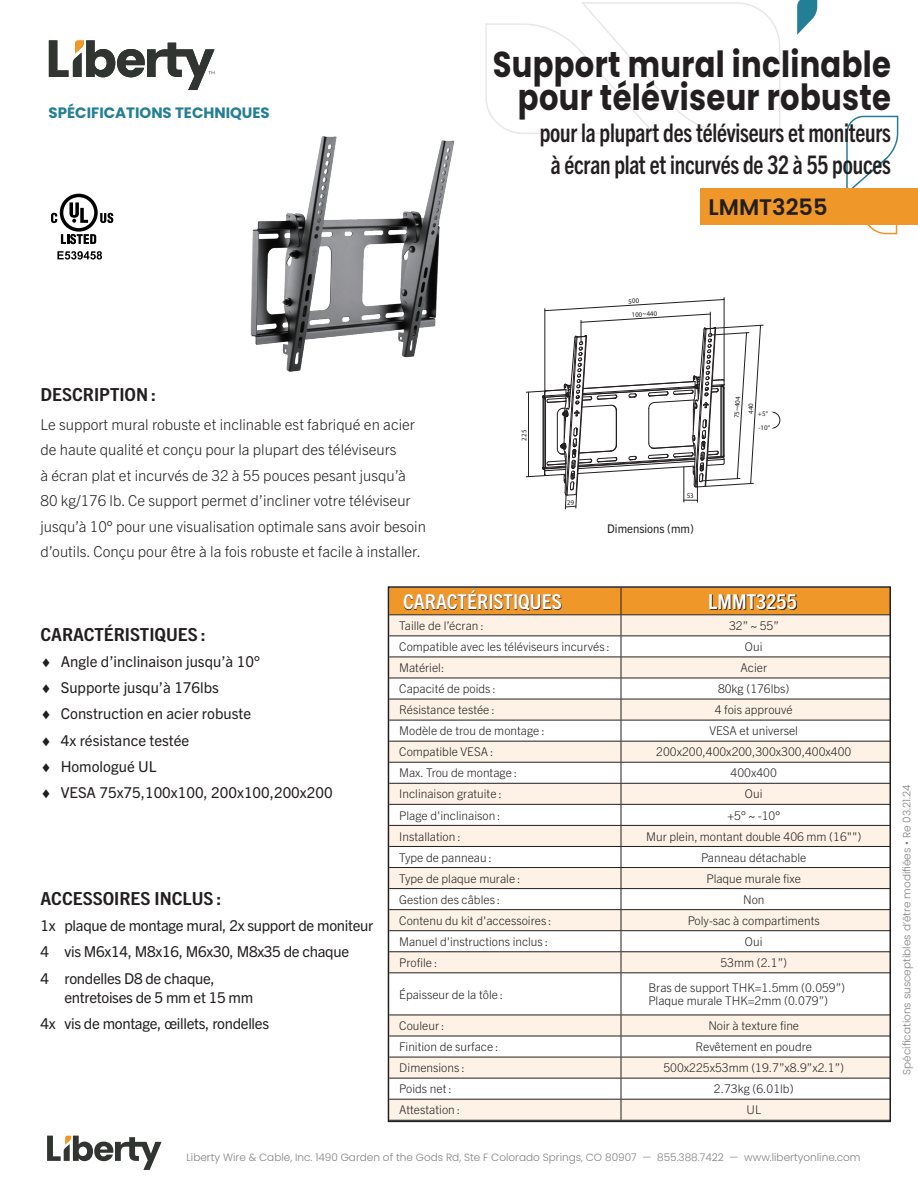
<style>
.page{position:relative;width:918px;height:1188px;background:#fff}
.page>*{position:absolute;margin:0;border:0;box-sizing:border-box;transform-origin:0 0}
.t1{font:700 36px "Poppins";letter-spacing:.01em;color:#231f20;scale:.85 1}
.t2{font:700 condensed 25.65px "Trade Gothic Next LT Pro";letter-spacing:-.01em;color:#231f20;scale:.9 1}
.t3{font:600 22.5px "Poppins";color:#231f20}
.t4{font:700 condensed 20.55px "Trade Gothic Next LT Pro";color:#fff;scale:1.04 1}
.t5{font:700 condensed 18px "Trade Gothic Next LT Pro";color:#231f20;scale:1.18 1}
._05__BULLETS___FEATURES{font:300 15px/25.5px "Trade Gothic Next LT Pro";color:#231f20}
._05__BULLETS___FEATURES-2{font:15px/19.5px "Trade Gothic Next LT Pro";letter-spacing:-.02em;color:#231f20}
._05__BULLETS___FEATURES-3{font:15px "Trade Gothic Next LT Pro";color:#231f20}
.t6{font:700 15px "Poppins";color:#247e95}
.t7{font:300 12px "Trade Gothic Next LT Pro";color:#231f20}
.t8{font:12px "Trade Gothic Next LT Pro";color:#231f20;scale:.95 1}
.t9{font:300 10.5px "Poppins";color:#808285}
.t10{font:6.9px "Myriad Pro";color:#231f20}
</style>
<div class="page">
<svg style="left:797px;top:0;width:20px;height:35px"></svg>
<svg style="left:485px;top:2px;width:296px;height:133px"></svg>
<svg style="left:844px;top:115px;width:55px;height:120px"></svg>
<svg style="left:47px;top:1136px;width:115px;height:34px"></svg>
<svg style="left:49px;top:40px;width:166px;height:50px"></svg>
<svg style="left:391px;top:973px;width:497px;height:146px"></svg>
<hr style="left:389px;top:1015px;width:232px;height:1px;background:#231f20">
<hr style="left:621px;top:1015px;width:270px;height:1px;background:#231f20">
<hr style="left:389px;top:1036px;width:232px;height:1px;background:#231f20">
<hr style="left:621px;top:1036px;width:270px;height:1px;background:#231f20">
<hr style="left:389px;top:1057px;width:232px;height:1px;background:#231f20">
<hr style="left:621px;top:1057px;width:270px;height:1px;background:#231f20">
<hr style="left:389px;top:1078px;width:232px;height:1px;background:#231f20">
<hr style="left:621px;top:1078px;width:270px;height:1px;background:#231f20">
<hr style="left:389px;top:1099px;width:232px;height:1px;background:#231f20">
<hr style="left:621px;top:1099px;width:270px;height:1px;background:#231f20">
<svg style="left:621px;top:1015px;width:1px;height:104px"></svg>
<hr style="left:389px;top:972px;width:232px;height:1px;background:#231f20">
<hr style="left:621px;top:972px;width:270px;height:1px;background:#231f20">
<svg style="left:391px;top:589px;width:497px;height:383px"></svg>
<hr style="left:621px;top:973px;width:1px;height:42px;background:#231f20">
<div style="left:388px;top:586px;width:503px;height:536px;border:2px solid #231f20"></div>
<svg style="left:404px;top:591px;width:393px;height:20px;background:#c07b26"></svg>
<div style="left:700px;top:188px;width:218px;height:36px;background:#ef9728"></div>
<img style="left:250px;top:136px;width:205px;height:236px">
<svg style="left:51px;top:194px;width:62px;height:50px"></svg>
<svg style="left:57px;top:251px;width:45px;height:9px"></svg>
<svg style="left:526px;top:298px;width:254px;height:211px"></svg>
<p class="t6" style="left:49px;top:104px;width:223px">SPÉCIFICATIONS TECHNIQUES</p>
<p class="t1" style="left:493px;top:43px;width:470px">Support mural inclinable</p>
<p class="t1" style="left:518px;top:76px;width:440px">pour téléviseur robuste</p>
<p class="t2" style="left:540px;top:115px;width:392px">pour la plupart des téléviseurs et moniteurs</p>
<p class="t2" style="left:551px;top:148px;width:380px">à écran plat et incurvés de 32 à 55 pouces</p>
<p class="t3" style="left:708px;top:195px;width:121px">LMMT3255</p>
<p class="t5" style="left:40px;top:382px;width:99px">DESCRIPTION :</p>
<p class="_05__BULLETS___FEATURES" style="left:40px;top:411px;width:387px">Le support mural robuste et inclinable est fabriqué en acier de haute qualité et conçu pour la plupart des téléviseurs<br>à écran plat et incurvés de 32 à 55 pouces pesant jusqu’à 80 kg/176 lb. Ce support permet d’incliner votre téléviseur jusqu’à 10° pour une visualisation optimale sans avoir besoin d’outils. Conçu pour être à la fois robuste et facile à installer.</p>
<p class="t10" style="left:520px;top:441px;width:12px;rotate:-90deg">225</p>
<p class="t10" style="left:631px;top:310px;width:27px;rotate:-3deg">100~440</p>
<p class="t10" style="left:687px;top:492px;width:9px">53</p>
<p class="t8" style="left:607px;top:521px;width:93px">Dimensions (mm)</p>
<p class="t10" style="left:732px;top:418px;width:24px;rotate:-86deg">75~404</p>
<p class="t10" style="left:759px;top:423px;width:13px;rotate:1deg">-10°</p>
<p class="t5" style="left:40px;top:622px;width:141px">CARACTÉRISTIQUES :</p>
<p class="_05__BULLETS___FEATURES-3" style="left:40px;top:651px;width:221px">♦ Angle d’inclinaison jusqu’à 10°</p>
<p class="_05__BULLETS___FEATURES-3" style="left:40px;top:677px;width:180px">♦ Supporte jusqu’à 176lbs</p>
<p class="_05__BULLETS___FEATURES-3" style="left:40px;top:703px;width:212px">♦ Construction en acier robuste</p>
<p class="_05__BULLETS___FEATURES-3" style="left:40px;top:730px;width:150px">♦ 4x résistance testée</p>
<p class="_05__BULLETS___FEATURES-3" style="left:40px;top:756px;width:118px">♦ Homologué UL</p>
<p class="_05__BULLETS___FEATURES-3" style="left:40px;top:782px;width:294px">♦ VESA 75x75,100x100, 200x100,200x200</p>
<p class="t5" style="left:40px;top:886px;width:155px">ACCESSOIRES INCLUS :</p>
<p class="_05__BULLETS___FEATURES-2" style="left:40px;top:915px;width:334px">1x plaque de montage mural, 2x support de moniteur</p>
<p class="_05__BULLETS___FEATURES-2" style="left:40px;top:941px;width:310px">4 vis M6x14, M8x16, M6x30, M8x35 de chaque</p>
<p class="_05__BULLETS___FEATURES-2" style="left:64px;top:967px;width:190px;text-indent:-24px">4 rondelles D8 de chaque, entretoises de 5 mm et 15 mm</p>
<p class="_05__BULLETS___FEATURES-2" style="left:40px;top:1013px;width:230px">4x vis de montage, œillets, rondelles</p>
<p class="t4" style="left:403px;top:588px;width:154px">CARACTÉRISTIQUES</p>
<p class="t4" style="left:708px;top:588px;width:87px">LMMT3255</p>
<p class="t7" style="left:399px;top:617px;width:86px">Taille de l’écran :</p>
<p class="t7" style="left:729px;top:617px;width:51px">32” ~ 55”</p>
<p class="t7" style="left:399px;top:638px;width:212px">Compatible avec les téléviseurs incurvés :</p>
<p class="t7" style="left:745px;top:638px;width:19px">Oui</p>
<p class="t7" style="left:399px;top:659px;width:47px">Matériel:</p>
<p class="t7" style="left:740px;top:659px;width:28px">Acier</p>
<p class="t7" style="left:399px;top:680px;width:98px">Capacité de poids :</p>
<p class="t7" style="left:718px;top:680px;width:73px">80kg (176lbs)</p>
<p class="t7" style="left:399px;top:701px;width:97px">Résistance testée :</p>
<p class="t7" style="left:715px;top:701px;width:79px">4 fois approuvé</p>
<p class="t7" style="left:399px;top:723px;width:147px">Modèle de trou de montage :</p>
<p class="t7" style="left:709px;top:723px;width:90px">VESA et universel</p>
<p class="t7" style="left:399px;top:744px;width:96px">Compatible VESA :</p>
<p class="t7" style="left:656px;top:744px;width:197px">200x200,400x200,300x300,400x400</p>
<p class="t7" style="left:399px;top:765px;width:119px">Max. Trou de montage :</p>
<p class="t7" style="left:731px;top:765px;width:48px">400x400</p>
<p class="t7" style="left:399px;top:786px;width:104px">Inclinaison gratuite :</p>
<p class="t7" style="left:745px;top:786px;width:19px">Oui</p>
<p class="t7" style="left:399px;top:807px;width:103px">Plage d'inclinaison :</p>
<p class="t7" style="left:727px;top:807px;width:54px">+5° ~ -10°</p>
<p class="t7" style="left:399px;top:828px;width:63px">Installation :</p>
<p class="t7" style="left:646px;top:828px;width:217px">Mur plein, montant double 406 mm (16"")</p>
<p class="t7" style="left:399px;top:849px;width:94px">Type de panneau :</p>
<p class="t7" style="left:701px;top:849px;width:107px">Panneau détachable</p>
<p class="t7" style="left:399px;top:870px;width:123px">Type de plaque murale :</p>
<p class="t7" style="left:706px;top:870px;width:96px">Plaque murale fixe</p>
<p class="t7" style="left:399px;top:891px;width:102px">Gestion des câbles :</p>
<p class="t7" style="left:743px;top:891px;width:23px">Non</p>
<p class="t7" style="left:399px;top:912px;width:154px">Contenu du kit d'accessoires :</p>
<p class="t7" style="left:688px;top:912px;width:134px">Poly-sac à compartiments</p>
<p class="t7" style="left:399px;top:933px;width:150px">Manuel d'instructions inclus :</p>
<p class="t7" style="left:745px;top:933px;width:19px">Oui</p>
<p class="t7" style="left:399px;top:954px;width:40px">Profile :</p>
<p class="t7" style="left:720px;top:954px;width:68px">53mm (2.1”)</p>
<p class="t7" style="left:399px;top:986px;width:105px">Épaisseur de la tôle :</p>
<p class="t7" style="left:648px;top:979px;width:198px">Bras de support THK=1.5mm (0.059”)</p>
<p class="t7" style="left:648px;top:993px;width:181px">Plaque murale THK=2mm (0.079”)</p>
<p class="t7" style="left:399px;top:1017px;width:47px">Couleur :</p>
<p class="t7" style="left:708px;top:1017px;width:92px">Noir à texture fine</p>
<p class="t7" style="left:399px;top:1038px;width:101px">Finition de surface :</p>
<p class="t7" style="left:696px;top:1038px;width:118px">Revêtement en poudre</p>
<p class="t7" style="left:399px;top:1060px;width:67px">Dimensions :</p>
<p class="t7" style="left:663px;top:1060px;width:182px">500x225x53mm (19.7”x8.9”x2.1”)</p>
<p class="t7" style="left:399px;top:1081px;width:54px">Poids net :</p>
<p class="t7" style="left:714px;top:1081px;width:81px">2.73kg (6.01lb)</p>
<p class="t7" style="left:399px;top:1102px;width:62px">Attestation :</p>
<p class="t7" style="left:747px;top:1102px;width:16px">UL</p>
<p class="t9" style="left:187px;top:1151px;width:676px">Liberty Wire &amp; Cable, Inc. 1490 Garden of the Gods Rd, Ste F Colorado Springs, CO 80907 — 855.388.7422 — www.libertyonline.com</p>
<p class="t9" style="left:901px;top:1075px;width:292px;rotate:-90deg">Spécifications susceptibles d’être modifiées • Re 03.21.24</p>
</div>
